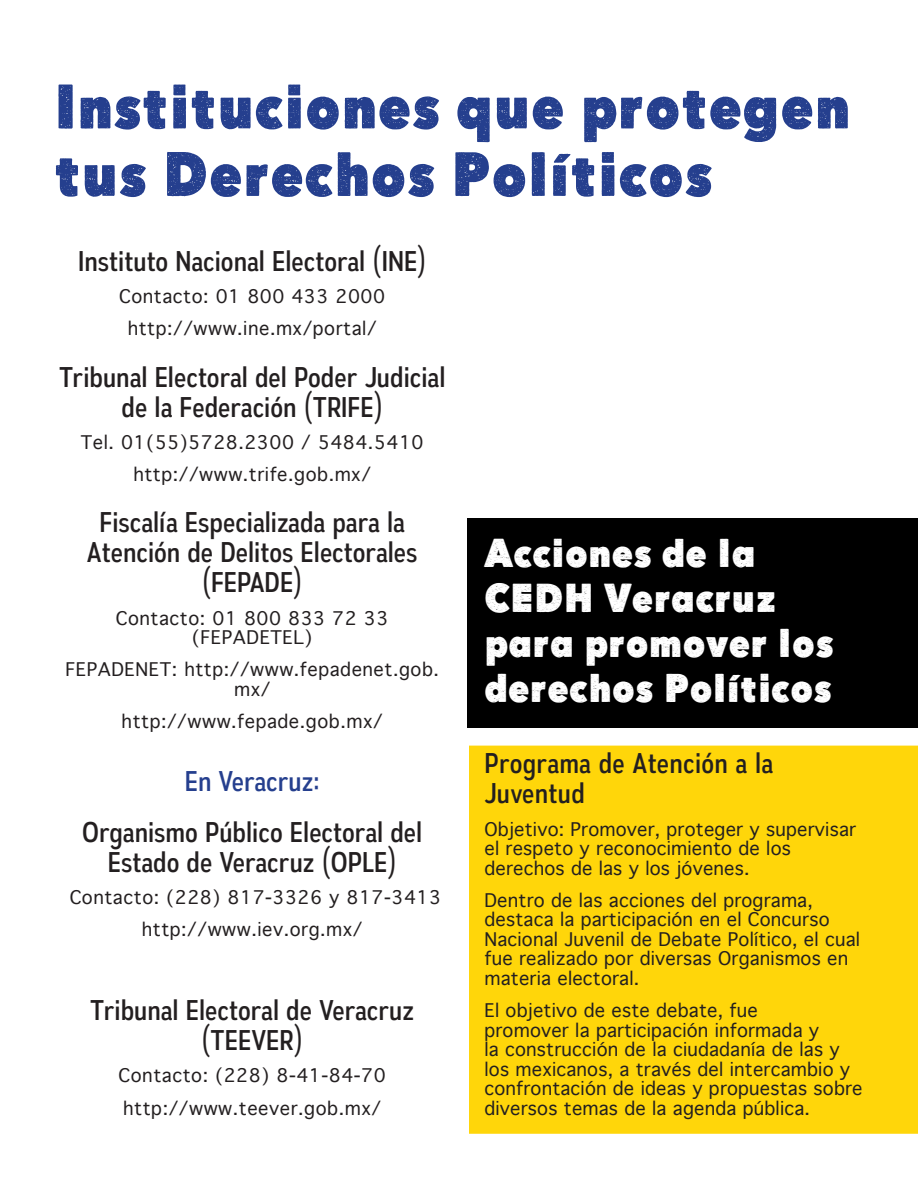
<style>
.page{position:relative;width:918px;height:1188px;background:#fff}
.page>*{position:absolute;margin:0;border:0;box-sizing:border-box;transform-origin:0 0}
.t1{font:63px/67.5px "Here Just Now";color:#253f8e}
.t2{font:40.5px/45px "Here Just Now";color:#fff}
.t3{font:28.5px/30px "Autoradiographic Rg";color:#231f20;text-align:center}
.t4{font:28.5px "Autoradiographic Rg";color:#253f8e}
.t5{font:18px/19.5px "Geneva";letter-spacing:.01em;color:#231f20}
.t6{font:18px/19.5px "Geneva";letter-spacing:.03em;color:#231f20;text-align:center}
</style>
<div class="page">
<div style="left:468px;top:518px;width:450px;height:210px;background:#000"></div>
<div style="left:469px;top:745px;width:449px;height:389px;background:#ffd60a"></div>
<p class="t1" style="left:54px;top:72px;width:798px">Instituciones que protegen tus Derechos Políticos</p>
<p class="t3" style="left:78px;top:246px;width:350px">Instituto Nacional Electoral (INE)</p>
<p class="t6" style="left:119px;top:286px;width:268px">Contacto: 01 800 433 2000</p>
<p class="t6" style="left:128px;top:319px;width:251px">http://www.ine.mx/portal/</p>
<p class="t3" style="left:59px;top:362px;width:388px">Tribunal Electoral del Poder Judicial de la Federación (TRIFE)</p>
<p class="t6" style="left:81px;top:432px;width:344px">Tel. 01(55)5728.2300 / 5484.5410</p>
<p class="t6" style="left:133px;top:464px;width:239px">http://www.trife.gob.mx/</p>
<p class="t3" style="left:87px;top:508px;width:332px">Fiscalía Especializada para la<br>Atención de Delitos Electorales (FEPADE)</p>
<p class="t6" style="left:116px;top:608px;width:274px">Contacto: 01 800 833 72 33 (FEPADETEL)</p>
<p class="t6" style="left:65px;top:660px;width:375px">FEPADENET: http://www.fepadenet.gob. mx/</p>
<p class="t6" style="left:122px;top:712px;width:263px">http://www.fepade.gob.mx/</p>
<p class="t4" style="left:185px;top:764px;width:137px">En Veracruz:</p>
<p class="t3" style="left:82px;top:818px;width:342px">Organismo Público Electoral del<br>Estado de Veracruz (OPLE)</p>
<p class="t6" style="left:70px;top:888px;width:373px">Contacto: (228) 817-3326 y 817-3413</p>
<p class="t6" style="left:142px;top:920px;width:222px">http://www.iev.org.mx/</p>
<p class="t3" style="left:90px;top:996px;width:326px">Tribunal Electoral de Veracruz (TEEVER)</p>
<p class="t6" style="left:119px;top:1066px;width:269px">Contacto: (228) 8-41-84-70</p>
<p class="t6" style="left:123px;top:1098px;width:259px">http://www.teever.gob.mx/</p>
<p class="t2" style="left:485px;top:530px;width:351px">Acciones de la<br>CEDH Veracruz para promover los derechos Políticos</p>
<p class="t3" style="left:485px;top:749px;width:290px;text-align:left">Programa de Atención a la<br>Juventud</p>
<p class="t5" style="left:485px;top:819px;width:373px">Objetivo: Promover, proteger y supervisar el respeto y reconocimiento de los derechos de las y los jóvenes.</p>
<p class="t5" style="left:485px;top:890px;width:377px">Dentro de las acciones del programa, destaca la participación en el Concurso Nacional Juvenil de Debate Político, el cual fue realizado por diversas Organismos en materia electoral.</p>
<p class="t5" style="left:485px;top:1001px;width:380px">El objetivo de este debate, fue<br>promover la participación informada y<br>la construcción de la ciudadanía de las y los mexicanos, a través del intercambio y confrontación de ideas y propuestas sobre diversos temas de la agenda pública.</p>
</div>
